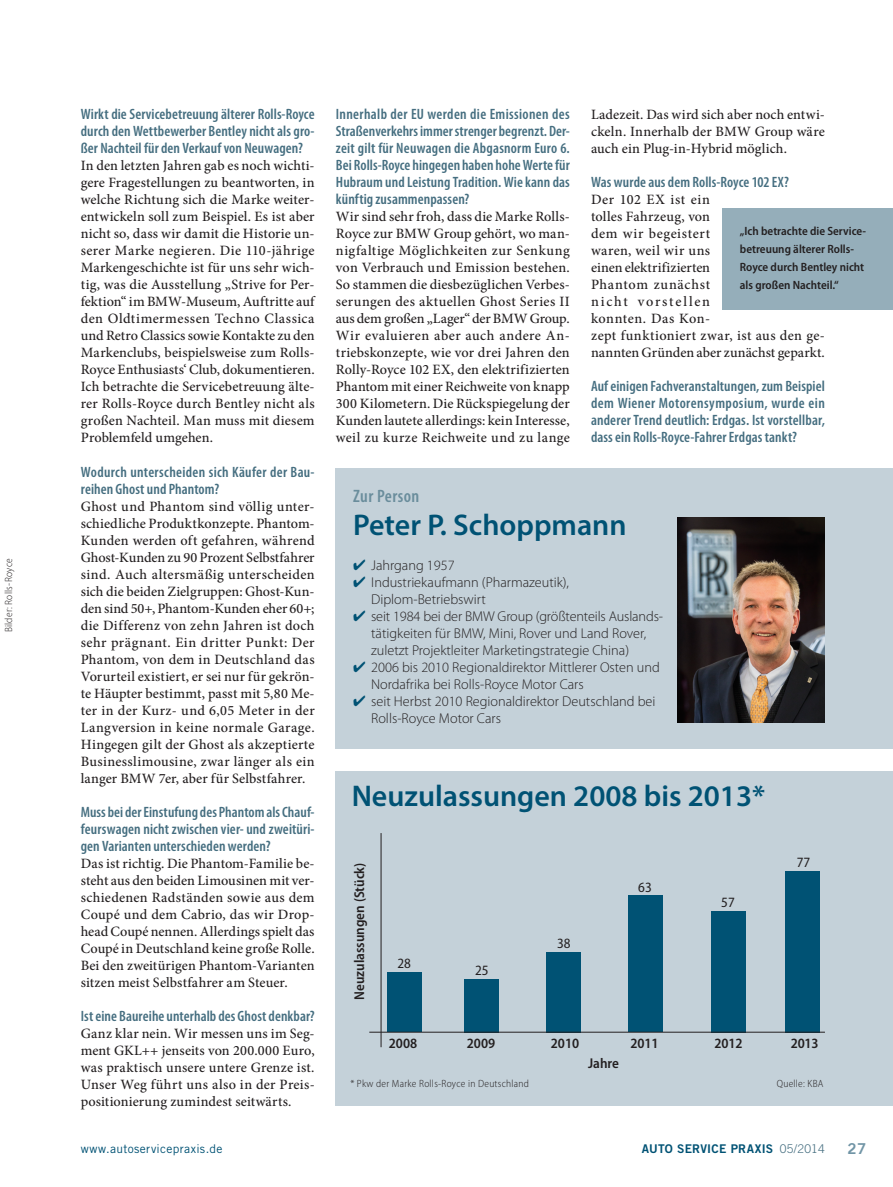
<style>
.page{position:relative;width:893px;height:1187px;background:#fff}
.page>*{position:absolute;margin:0;border:0;box-sizing:border-box;transform-origin:0 0}
.Titel{font:600 30px "Myriad Pro";color:#005274}
.Dachzeile{font:600 condensed 18px "Myriad Pro";letter-spacing:.025em;color:#6a8d9c}
.Frage{font:600 condensed 15px/17px "Myriad Pro";letter-spacing:.005em;color:#456e80;text-align:justify}
.Pagina{font:15px "Trade Gothic LT Std Bd 2";color:#7195a6}
.Grundtext{font:500 14.25px/17px "Minion Pro";letter-spacing:.015em;color:#231f20;text-align:justify}
.Aufzählung_Zeichen{font:300 14.25px/17px "Myriad Pro";color:#231f20}
.Grundtext_2{font:600 semi-condensed 14.25px "Myriad Pro";color:#231f20}
.Grundtext_2-2{font:semi-condensed 14.25px "Myriad Pro";color:#231f20}
.Grundtext_2-3{font:600 semi-condensed 12px/18px "Myriad Pro";color:#231f20}
.Internetverweis{font:12px "Trade Gothic LT Std";letter-spacing:.03em;color:#005274}
.Fusszeile{font:12px "Trade Gothic LT Std Bd 2";letter-spacing:.02em;color:#005274}
.Bildquelle{font:300 semi-condensed 10.5px "Myriad Pro";letter-spacing:.025em;color:#231f20}
.s1{font-family:"Trade Gothic LT Std";font-weight:300;color:#456e80}
</style>
<div class="page">
<div style="left:336px;top:771px;width:557px;height:335px;background:#c4d1d9"></div>
<hr style="left:381px;top:833px;width:1px;height:214px;background:#231f20">
<div style="left:786px;top:870px;width:34px;height:162px;background:#005274"></div>
<div style="left:711px;top:911px;width:34px;height:121px;background:#005274"></div>
<div style="left:628px;top:895px;width:34px;height:136px;background:#005274"></div>
<div style="left:547px;top:951px;width:34px;height:81px;background:#005274"></div>
<div style="left:465px;top:979px;width:34px;height:53px;background:#005274"></div>
<div style="left:387px;top:972px;width:34px;height:59px;background:#005274"></div>
<hr style="left:369px;top:1031px;width:456px;height:1px;background:#231f20">
<div style="left:336px;top:468px;width:557px;height:281px;background:#c4d1d9"></div>
<img style="left:678px;top:517px;width:147px;height:205px">
<div style="left:723px;top:208px;width:170px;height:102px;background:#95aeba"></div>
<p class="Bildquelle" style="left:3px;top:632px;width:75px;rotate:-90deg">Bilder: Rolls-Royce</p>
<p class="Frage" style="left:81px;top:106px;width:235px">Wirkt die Servicebetreuung älterer Rolls-Royce durch den Wettbewerber Bentley nicht als gro&shy;ßer Nachteil für den Verkauf von Neuwagen?</p>
<p class="Grundtext" style="left:81px;top:157px;width:235px">In den letzten Jahren gab es noch wichti&shy;gere Fragestellungen zu beantworten, in welche Richtung sich die Marke weiter&shy;entwickeln soll zum Beispiel. Es ist aber nicht so, dass wir damit die Historie un&shy;serer Marke negieren. Die 110-jährige Markengeschichte ist für uns sehr wich&shy;tig, was die Ausstellung „Strive for Per&shy;fektion“ im BMW-Museum, Auftritte auf den Oldtimermessen Techno Classica und Retro Classics sowie Kontakte zu den Markenclubs, beispielsweise zum Rolls-Royce Enthusiasts‘ Club, dokumentieren.<br>Ich betrachte die Servicebetreuung älte&shy;rer Rolls-Royce durch Bentley nicht als großen Nachteil. Man muss mit diesem Problemfeld umgehen.</p>
<p class="Frage" style="left:81px;top:463px;width:235px">Wodurch unterscheiden sich Käufer der Bau&shy;reihen Ghost und Phantom?</p>
<p class="Grundtext" style="left:81px;top:497px;width:235px">Ghost und Phantom sind völlig unter&shy;schiedliche Produktkonzepte. Phantom-Kunden werden oft gefahren, während Ghost-Kunden zu 90 Prozent Selbstfahrer sind. Auch altersmäßig unterscheiden sich die beiden Zielgruppen: Ghost-Kun&shy;den sind 50+, Phantom-Kunden eher 60+; die Differenz von zehn Jahren ist doch sehr prägnant. Ein dritter Punkt: Der Phantom, von dem in Deutschland das Vorurteil existiert, er sei nur für gekrön&shy;te Häupter bestimmt, passt mit 5,80 Me&shy;ter in der Kurz- und 6,05 Meter in der Langversion in keine normale Garage.<br>Hingegen gilt der Ghost als akzeptierte Businesslimousine, zwar länger als ein langer BMW 7er, aber für Selbstfahrer.</p>
<p class="Frage" style="left:81px;top:803px;width:235px">Muss bei der Einstufung des Phantom als Chauf&shy;feurswagen nicht zwischen vier- und zweitüri&shy;gen Varianten unterschieden werden?</p>
<p class="Grundtext" style="left:81px;top:854px;width:235px">Das ist richtig. Die Phantom-Familie be&shy;steht aus den beiden Limousinen mit ver&shy;schiedenen Radständen sowie aus dem Coupé und dem Cabrio, das wir Drop&shy;head Coupé nennen. Allerdings spielt das Coupé in Deutschland keine große Rolle.<br>Bei den zweitürigen Phantom-Varianten sitzen meist Selbstfahrer am Steuer.</p>
<p class="Frage" style="left:81px;top:1007px;width:235px">Ist eine Baureihe unterhalb des Ghost denkbar?</p>
<p class="Grundtext" style="left:81px;top:1025px;width:235px">Ganz klar nein. Wir messen uns im Seg&shy;ment GKL++ jenseits von 200.000 Euro, was praktisch unsere untere Grenze ist.<br>Unser Weg führt uns also in der Preis&shy;positionierung zumindest seitwärts.</p>
<p class="Frage" style="left:336px;top:106px;width:235px">Innerhalb der EU werden die Emissionen des Straßenverkehrs immer strenger begrenzt. Der&shy;zeit gilt für Neuwagen die Abgasnorm Euro 6.<br>Bei Rolls-Royce hingegen haben hohe Werte für Hubraum und Leistung Tradition. Wie kann das künftig zusammenpassen?</p>
<p class="Grundtext" style="left:336px;top:208px;width:235px">Wir sind sehr froh, dass die Marke Rolls-Royce zur BMW Group gehört, wo man&shy;nigfaltige Möglichkeiten zur Senkung von Verbrauch und Emission bestehen.<br>So stammen die diesbezüglichen Verbes&shy;serungen des aktuellen Ghost Series II aus dem großen „Lager“ der BMW Group.<br>Wir evaluieren aber auch andere An&shy;triebskonzepte, wie vor drei Jahren den Rolly-Royce 102 EX, den elektrifizierten Phantom mit einer Reichweite von knapp 300 Kilometern. Die Rückspiegelung der Kunden lautete allerdings: kein Interesse, weil zu kurze Reichweite und zu lange</p>
<p class="Grundtext" style="left:591px;top:106px;width:235px">Ladezeit. Das wird sich aber noch entwi&shy;ckeln. Innerhalb der BMW Group wäre auch ein Plug-in-Hybrid möglich.</p>
<p class="Frage" style="left:591px;top:174px;width:199px">Was wurde aus dem Rolls-Royce 102 EX?</p>
<p class="Grundtext" style="left:591px;top:191px;width:235px;text-align:left">Der 102 EX ist ein<br>tolles Fahrzeug, von<br>dem wir begeistert<br>waren, weil wir uns<br>einen elektrifizierten<br>Phantom zunächst<br>nicht vorstellen<br>konnten. Das Kon-<br>zept funktioniert zwar, ist aus den ge&shy;nannten Gründen aber zunächst geparkt.</p>
<p class="Frage" style="left:591px;top:378px;width:235px">Auf einigen Fachveranstaltungen, zum Beispiel dem Wiener Motorensymposium, wurde ein anderer Trend deutlich: Erdgas. Ist vorstellbar, dass ein Rolls-Royce-Fahrer Erdgas tankt?</p>
<p class="Grundtext_2-3" style="left:740px;top:222px;width:128px">„Ich betrachte die Service&shy;betreuung älterer Rolls-<br>Royce durch Bentley nicht als großen Nachteil.“</p>
<p class="Dachzeile" style="left:353px;top:486px;width:68px">Zur Person</p>
<p class="Titel" style="left:353px;top:506px;width:275px">Peter P. Schoppmann</p>
<p class="Aufzählung_Zeichen" style="left:371px;top:557px;width:85px">Jahrgang 1957</p>
<p class="Aufzählung_Zeichen" style="left:371px;top:574px;width:199px">Industriekaufmann (Pharmazeutik),<br>Diplom-Betriebswirt</p>
<p class="Aufzählung_Zeichen" style="left:371px;top:608px;width:294px">seit 1984 bei der BMW Group (größtenteils Auslands&shy;tätigkeiten für BMW, Mini, Rover und Land Rover, zuletzt Projektleiter Marketingstrategie China)</p>
<p class="Aufzählung_Zeichen" style="left:371px;top:659px;width:290px">2006 bis 2010 Regionaldirektor Mittlerer Osten und<br>Nordafrika bei Rolls-Royce Motor Cars</p>
<p class="Aufzählung_Zeichen" style="left:371px;top:693px;width:286px">seit Herbst 2010 Regionaldirektor Deutschland bei<br>Rolls-Royce Motor Cars</p>
<p class="Titel" style="left:352px;top:776px;width:415px">Neuzulassungen 2008 bis 2013*</p>
<p class="Grundtext_2" style="left:352px;top:999px;width:139px;rotate:-90deg">Neuzulassungen (Stück)</p>
<p class="Grundtext_2-2" style="left:397px;top:955px;width:15px">28</p>
<p class="Grundtext_2-2" style="left:475px;top:962px;width:15px">25</p>
<p class="Grundtext_2-2" style="left:557px;top:935px;width:15px">38</p>
<p class="Grundtext_2-2" style="left:638px;top:879px;width:15px">63</p>
<p class="Grundtext_2-2" style="left:721px;top:894px;width:15px">57</p>
<p class="Grundtext_2-2" style="left:797px;top:854px;width:15px">77</p>
<p class="Grundtext_2" style="left:389px;top:1035px;width:30px">2008</p>
<p class="Grundtext_2" style="left:467px;top:1035px;width:30px">2009</p>
<p class="Grundtext_2" style="left:551px;top:1035px;width:30px">2010</p>
<p class="Grundtext_2" style="left:630px;top:1035px;width:30px">2011</p>
<p class="Grundtext_2" style="left:714px;top:1035px;width:30px">2012</p>
<p class="Grundtext_2" style="left:791px;top:1035px;width:29px">2013</p>
<p class="Grundtext_2" style="left:588px;top:1055px;width:32px">Jahre</p>
<p class="Bildquelle" style="left:350px;top:1077px;width:180px">* Pkw der Marke Rolls-Royce in Deutschland</p>
<p class="Bildquelle" style="left:777px;top:1077px;width:48px">Quelle: KBA</p>
<p class="Internetverweis" style="left:81px;top:1141px;width:143px">www.autoservicepraxis.de</p>
<p class="Fusszeile" style="left:642px;top:1141px;width:185px">AUTO SERVICE PRAXIS <span class="s1">05/2014</span></p>
<p class="Pagina" style="left:847px;top:1139px;width:20px">27</p>
</div>
